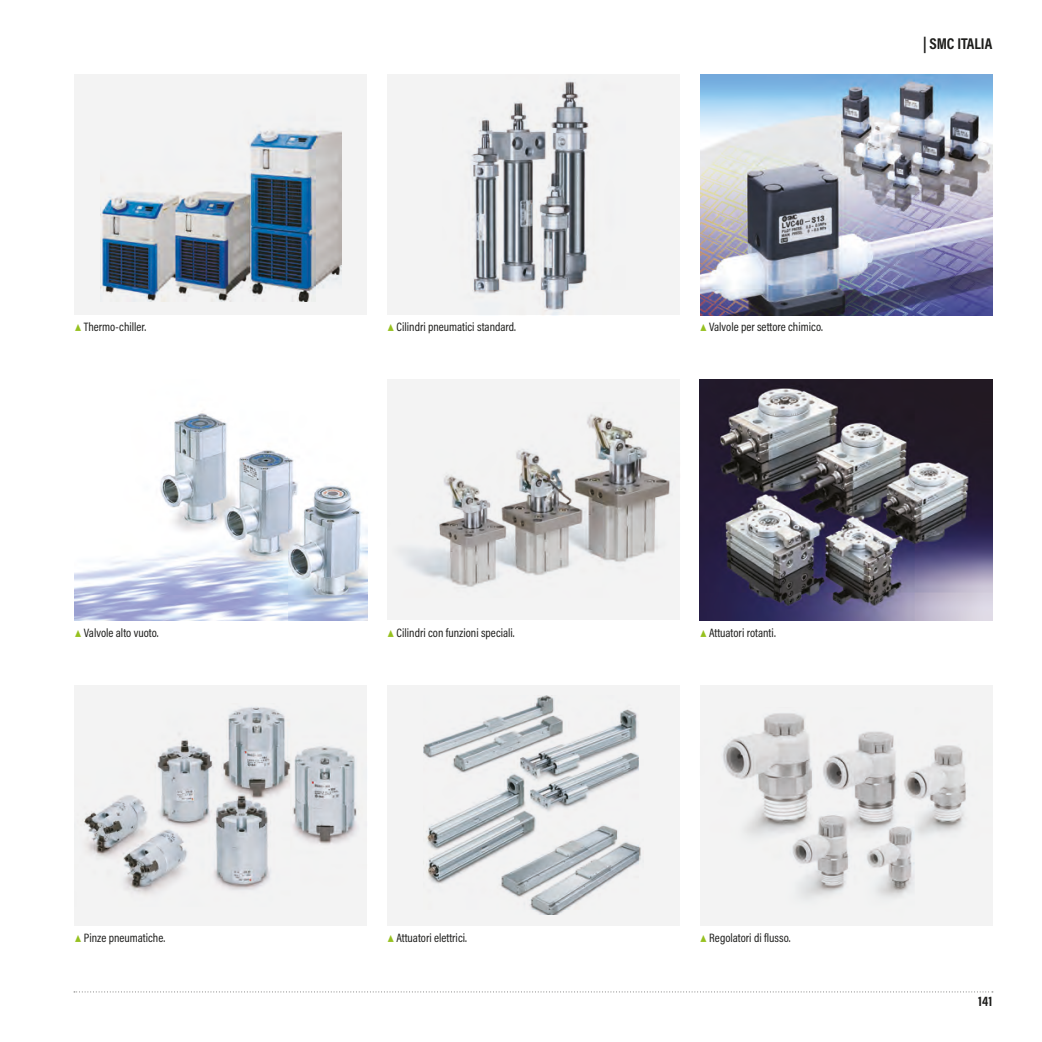
<style>
.page{position:relative;width:1042px;height:1042px;background:#fff}
.page>*{position:absolute;margin:0;border:0;box-sizing:border-box;transform-origin:0 0}
.nome_azienda{font:700 15.75px "Acumin Pro Cond";color:#1d1d1b}
.t1{font:700 14px "Acumin Pro Cond";color:#1d1d1b}
.DIDA_2A_-_SX{font:12.25px "Acumin Pro Cond";color:#1d1d1b}
.s1{font-weight:700;color:#96c11f}
</style>
<div class="page">
<svg style="left:74px;top:991px;width:919px;height:1px"></svg>
<div style="left:74px;top:74px;width:293px;height:241px;background:#f3f3f3"></div>
<img style="left:100px;top:128px;width:241px;height:173px">
<div style="left:387px;top:74px;width:293px;height:241px;background:#f3f3f3"></div>
<img style="left:471px;top:81px;width:118px;height:234px">
<div style="left:74px;top:685px;width:293px;height:240px;background:#f3f3f3"></div>
<img style="left:84px;top:707px;width:273px;height:188px">
<div style="left:387px;top:685px;width:293px;height:240px;background:#f3f3f3"></div>
<img style="left:424px;top:695px;width:217px;height:220px">
<img style="left:74px;top:413px;width:293px;height:207px">
<div style="left:387px;top:379px;width:293px;height:241px;background:#f3f3f3"></div>
<img style="left:402px;top:414px;width:268px;height:173px">
<div style="left:699px;top:685px;width:293px;height:240px;background:#f3f3f3"></div>
<img style="left:699px;top:708px;width:267px;height:217px">
<img style="left:699px;top:379px;width:293px;height:241px">
<img style="left:700px;top:74px;width:293px;height:241px">
<p class="nome_azienda" style="left:923px;top:33px;width:71px">| SMC ITALIA</p>
<p class="DIDA_2A_-_SX" style="left:75px;top:319px;width:73px"><span class="s1">▲</span> Thermo-chiller.</p>
<p class="DIDA_2A_-_SX" style="left:387px;top:319px;width:130px"><span class="s1">▲</span> Cilindri pneumatici standard.</p>
<p class="DIDA_2A_-_SX" style="left:700px;top:319px;width:124px"><span class="s1">▲</span> Valvole per settore chimico.</p>
<p class="DIDA_2A_-_SX" style="left:75px;top:624px;width:85px"><span class="s1">▲</span> Valvole alto vuoto.</p>
<p class="DIDA_2A_-_SX" style="left:387px;top:624px;width:129px"><span class="s1">▲</span> Cilindri con funzioni speciali.</p>
<p class="DIDA_2A_-_SX" style="left:700px;top:624px;width:77px"><span class="s1">▲</span> Attuatori rotanti.</p>
<p class="DIDA_2A_-_SX" style="left:75px;top:929px;width:92px"><span class="s1">▲</span> Pinze pneumatiche.</p>
<p class="DIDA_2A_-_SX" style="left:387px;top:929px;width:81px"><span class="s1">▲</span> Attuatori elettrici.</p>
<p class="DIDA_2A_-_SX" style="left:700px;top:929px;width:92px"><span class="s1">▲</span> Regolatori di flusso.</p>
<p class="t1" style="left:978px;top:991px;width:16px">141</p>
</div>
